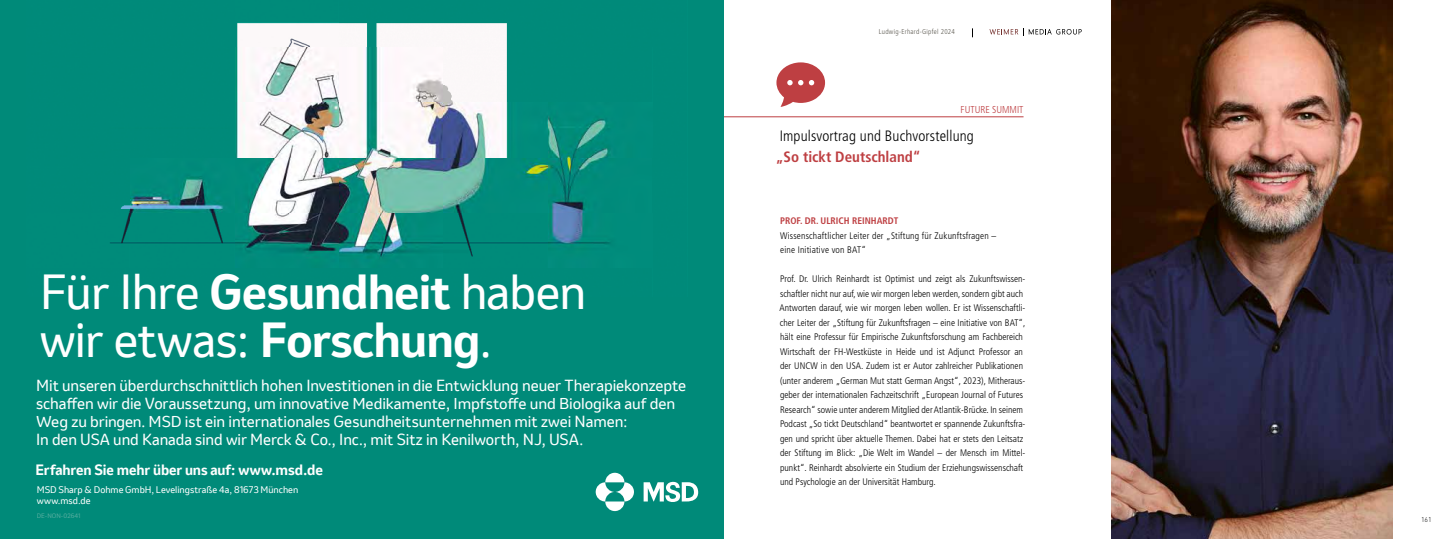
<style>
.page{position:relative;width:1446px;height:539px;background:#fff}
.page>*{position:absolute;margin:0;border:0;box-sizing:border-box;transform-origin:0 0}
.t1{font:46px/48px "Invention";letter-spacing:-.015em;color:#fff}
.t2{font:15px/18px "Invention";letter-spacing:-.005em;color:#fff}
.t3{font:300 condensed 15px "Frutiger LT Std";letter-spacing:.01em;color:#000}
.t4{font:700 condensed 15px "Frutiger LT Std";color:#be3f42}
.t5{font:700 14px "Invention";letter-spacing:-.01em;color:#fff}
.t6{font:300 condensed 10px "Frutiger LT Std";color:#be3f42}
.t7{font:300 condensed 9.5px/14.5px "Frutiger LT Std";color:#000}
.t8{font:300 condensed 9.5px/14.5px "Frutiger LT Std";letter-spacing:.02em;color:#000}
.t9{font:700 condensed 9.5px "Frutiger LT Std";color:#be3f42}
.t10{font:9px/10.8px "Invention";color:#fff}
.t11{font:300 condensed 7px "Frutiger LT Std";letter-spacing:.04em;color:#57544b}
.t12{font:300 7px "DIN Pro";color:#000}
.t13{font:6px "Invention";letter-spacing:.005em;color:#58aea0}
.s1{font-weight:700}
.s2{font-size:14.7px}
</style>
<div class="page">
<svg style="left:989px;top:29px;width:92px;height:7px"></svg>
<hr style="left:723px;top:116px;width:300px;height:1px;background:#be3f42">
<img style="left:1111px;top:0;width:281px;height:539px">
<svg style="left:776px;top:62px;width:49px;height:45px"></svg>
<div style="left:0;top:0;width:723px;height:539px;background:#008a79"></div>
<img style="left:110px;top:22px;width:501px;height:236px">
<svg style="left:596px;top:482px;width:19px;height:19px"></svg>
<svg style="left:615px;top:482px;width:19px;height:19px"></svg>
<svg style="left:605px;top:472px;width:19px;height:10px"></svg>
<svg style="left:605px;top:501px;width:19px;height:10px"></svg>
<svg style="left:643px;top:481px;width:55px;height:21px"></svg>
<h1 class="t1" style="left:40px;top:268px;width:548px">Für Ihre <span class="s1">Gesundheit</span> haben wir etwas: <span class="s1">Forschung</span>.</h1>
<p class="t2" style="left:36px;top:376px;width:651px">Mit unseren überdurchschnittlich hohen Investitionen in die Entwicklung neuer Therapiekonzepte schaffen wir die Voraussetzung, um innovative <span class="s2">Medikamente, Impfstoffe und Biologika auf den Weg zu bringen. MSD ist</span> ein internationales Gesundheitsunternehmen mit zwei Namen:<br>In den USA und Kanada sind wir Merck &amp; Co., Inc., mit Sitz in Kenilworth, NJ, USA.</p>
<h3 class="t5" style="left:36px;top:459px;width:289px">Erfahren Sie mehr über uns auf: www.msd.de</h3>
<p class="t10" style="left:37px;top:484px;width:263px">MSD Sharp &amp; Dohme GmbH, Levelingstraße 4a, 81673 München www.msd.de</p>
<p class="t13" style="left:37px;top:511px;width:45px">DE-NON-02641</p>
<p class="t11" style="left:879px;top:28px;width:78px">Ludwig-Erhard-Gipfel 2024</p>
<p class="t6" style="left:960px;top:104px;width:64px">FUTURE SUMMIT</p>
<h2 class="t3" style="left:780px;top:127px;width:196px">Impulsvortrag und Buchvorstellung</h2>
<h2 class="t4" style="left:776px;top:147px;width:146px">„So tickt Deutschland“</h2>
<p class="t9" style="left:780px;top:215px;width:120px">PROF. DR. ULRICH REINHARDT</p>
<p class="t8" style="left:780px;top:228px;width:218px">Wissenschaftlicher Leiter der „Stiftung für Zukunftsfragen – eine Initiative von BAT“</p>
<p class="t7" style="left:779px;top:271px;width:247px">Prof. Dr. Ulrich Reinhardt ist Optimist und zeigt als Zukunftswissen&shy;schaftler nicht nur auf, wie wir morgen leben werden, sondern gibt auch Antworten darauf, wie wir morgen leben wollen. Er ist Wissenschaftli&shy;cher Leiter der „Stiftung für Zukunftsfragen – eine Initiative von BAT“, hält eine Professur für Empirische Zukunftsforschung am Fachbereich Wirtschaft der FH-Westküste in Heide und ist Adjunct Professor an der UNCW in den USA. Zudem ist er Autor zahlreicher Publikationen (unter anderem „German Mut statt German Angst“, 2023), Mitheraus&shy;geber der internationalen Fachzeitschrift „European Journal of Futures Research“ sowie unter anderem Mitglied der Atlantik-Brücke. In seinem Podcast „So tickt Deutschland“ beantwortet er spannende Zukunftsfra&shy;gen und spricht über aktuelle Themen. Dabei hat er stets den Leitsatz der Stiftung im Blick: „Die Welt im Wandel – der Mensch im Mittel&shy;punkt“. Reinhardt absolvierte ein Studium der Erziehungswissenschaft und Psychologie an der Universität Hamburg.</p>
<p class="t12" style="left:1421px;top:514px;width:12px">161</p>
</div>
